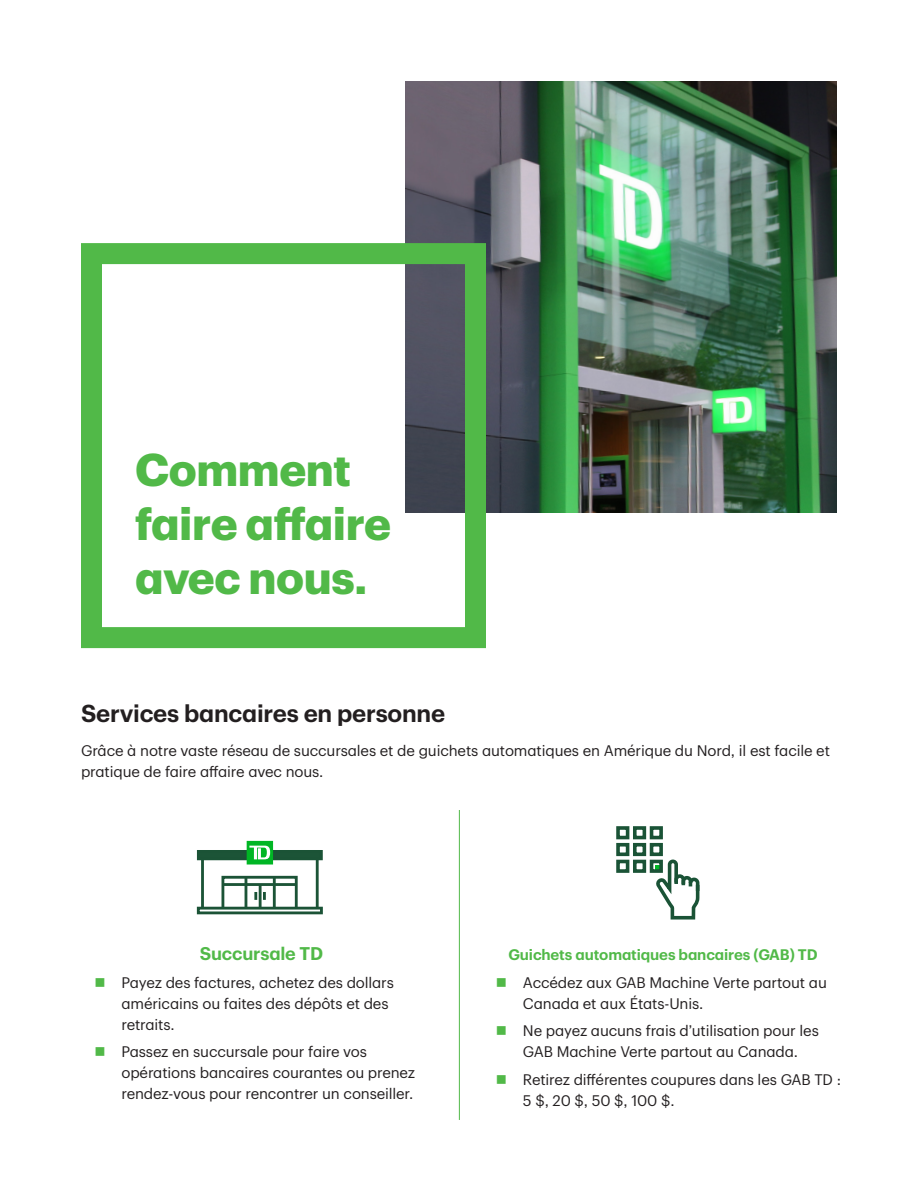
<style>
.page{position:relative;width:918px;height:1188px;background:#fff}
.page>*{position:absolute;margin:0;border:0;box-sizing:border-box;transform-origin:0 0}
.t1{font:700 45px/54px "TD Graphik";letter-spacing:-.01em;color:#51b948}
.t2{font:600 24px "TD Graphik";letter-spacing:-.01em;color:#231f20}
.t3{font:600 18px "TD Graphik";letter-spacing:-.01em;color:#51b948}
.t4{font:15px/21px "TD Graphik";letter-spacing:-.01em;color:#231f20}
.t5{font:600 15px "TD Graphik";letter-spacing:-.01em;color:#51b948}
.s1{color:#51b948}
</style>
<div class="page">
<svg style="left:197px;top:841px;width:126px;height:73px"></svg>
<div style="left:616px;top:826px;width:13px;height:13px;border:4px solid #1a5336"></div>
<div style="left:633px;top:826px;width:13px;height:13px;border:4px solid #1a5336"></div>
<div style="left:650px;top:826px;width:13px;height:13px;border:4px solid #1a5336"></div>
<div style="left:616px;top:843px;width:13px;height:13px;border:4px solid #1a5336"></div>
<div style="left:633px;top:843px;width:13px;height:13px;border:4px solid #1a5336"></div>
<div style="left:650px;top:843px;width:13px;height:13px;border:4px solid #1a5336"></div>
<div style="left:616px;top:860px;width:13px;height:13px;border:4px solid #1a5336"></div>
<div style="left:633px;top:860px;width:13px;height:13px;border:4px solid #1a5336"></div>
<div style="left:650px;top:860px;width:13px;height:13px;border:4px solid #1a5336"></div>
<svg style="left:652px;top:859px;width:48px;height:61px"></svg>
<hr style="left:459px;top:810px;width:1px;height:310px;background:#51b948">
<img style="left:405px;top:81px;width:432px;height:432px">
<div style="left:81px;top:243px;width:405px;height:405px;border:21px solid #51b948"></div>
<p class="t1" style="left:135px;top:439px;width:258px">Comment faire affaire avec nous.</p>
<p class="t2" style="left:81px;top:695px;width:366px">Services bancaires en personne</p>
<p class="t4" style="left:81px;top:739px;width:751px">Grâce à notre vaste réseau de succursales et de guichets automatiques en Amérique du Nord, il est facile et pratique de faire affaire avec nous.</p>
<p class="t3" style="left:200px;top:940px;width:125px">Succursale TD</p>
<p class="t4" style="left:122px;top:971px;width:274px;text-indent:-27px"><span class="s1">■</span> Payez des factures, achetez des dollars américains ou faites des dépôts et des retraits.</p>
<p class="t4" style="left:122px;top:1040px;width:295px;text-indent:-27px"><span class="s1">■</span> Passez en succursale pour faire vos opérations bancaires courantes ou prenez rendez-vous pour rencontrer un conseiller.</p>
<p class="t5" style="left:508px;top:943px;width:311px">Guichets automatiques bancaires (GAB) TD</p>
<p class="t4" style="left:523px;top:970px;width:305px;text-indent:-27px"><span class="s1">■</span> Accédez aux GAB Machine Verte partout au<br>Canada et aux États-Unis.</p>
<p class="t4" style="left:496px;top:1019px;width:324px;text-align:center"><span class="s1">■</span> Ne payez aucuns frais d’utilisation pour les<br>GAB Machine Verte partout au Canada.</p>
<p class="t4" style="left:523px;top:1068px;width:320px;text-indent:-27px"><span class="s1">■</span> Retirez différentes coupures dans les GAB TD :<br>5 $, 20 $, 50 $, 100 $.</p>
</div>
